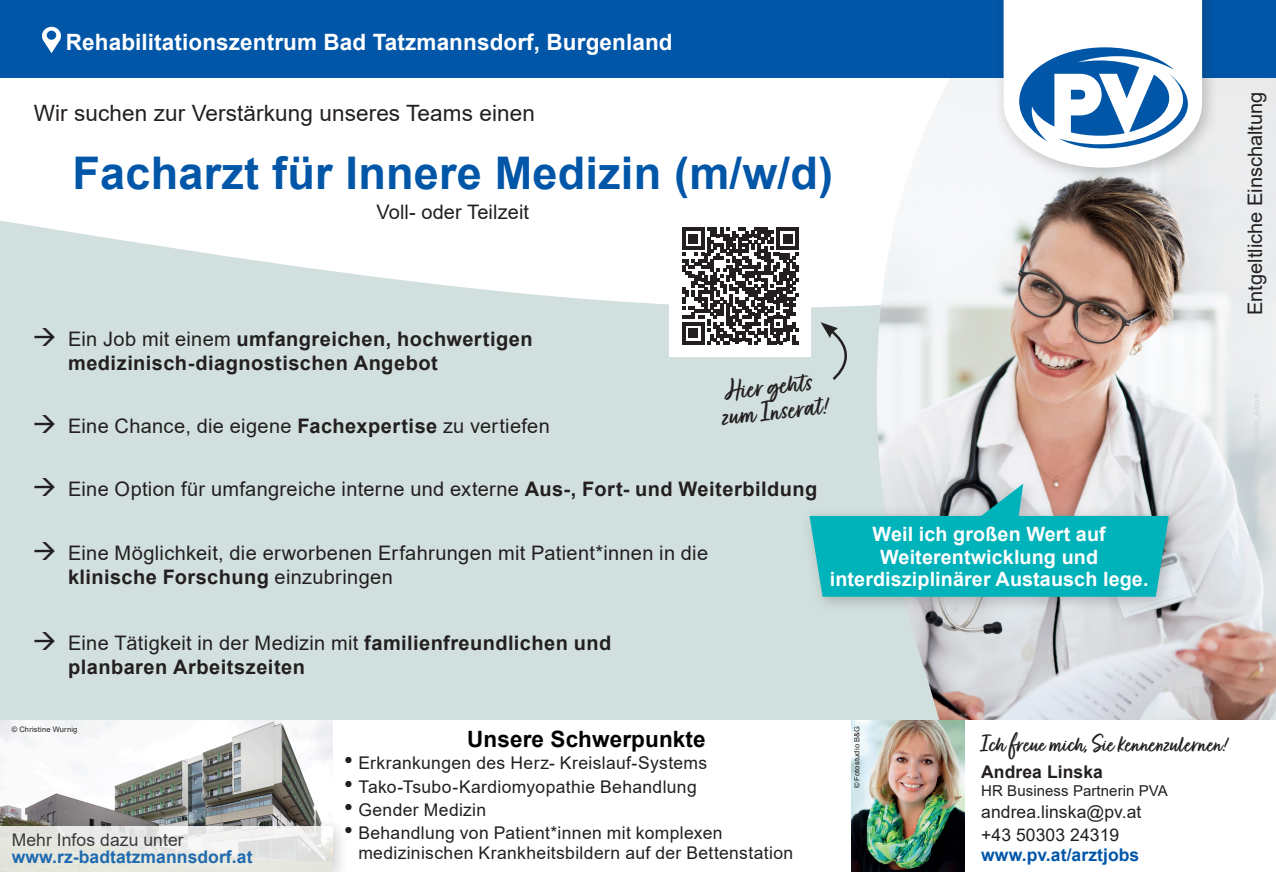
<style>
.page{position:relative;width:1276px;height:872px;background:#fff}
.page>*{position:absolute;margin:0;border:0;box-sizing:border-box;transform-origin:0 0}
.t1{font:700 45px "Arial";letter-spacing:.005em;color:#0156a8}
.t2{font:32.5px "Fave Script Bold Pro";color:#231f20}
.t3{font:27.5px "Fave Script Bold Pro";letter-spacing:.01em;color:#231f20}
.t4{font:700 22.5px "Arial";letter-spacing:.005em;color:#fff}
.t5{font:22.5px "Arial";letter-spacing:.005em;color:#231f20}
.t6{font:700 22.5px "Arial";letter-spacing:.005em;color:#000}
.t7{font:20px/24px "Arial";letter-spacing:.015em;color:#231f20}
.t8{font:700 20px/24px "Arial";letter-spacing:.02em;color:#231f20}
.t9{font:700 19.75px "Arial";letter-spacing:.005em;color:#fff}
.t10{font:17.5px/20px "Arial";letter-spacing:.02em;color:#231f20}
.t11{font:700 17.5px "Arial";letter-spacing:.005em;color:#0156a8}
.t12{font:700 17.5px "Arial";letter-spacing:.005em;color:#231f20}
.t13{font:15px "Arial";letter-spacing:.005em;color:#231f20}
.t14{font:7.5px "Arial";letter-spacing:.025em;color:#231f20}
.s1{font-weight:400}
.s2{font-weight:700}
.s3{font-size:25px}
</style>
<div class="page">
<svg style="left:0;top:220px;width:874px;height:500px;background:#d5e2e1"></svg>
<img style="left:874px;top:78px;width:402px;height:642px">
<div style="left:0;top:0;width:1276px;height:78px;background:#0156a8"></div>
<div style="left:993px;top:0;width:226px;height:185px;background:#231f20;opacity:.25"></div>
<div style="left:800px;top:475px;width:385px;height:139px;background:#231f20;opacity:.25"></div>
<svg style="left:809px;top:483px;width:360px;height:114px;background:#3cb8bd"></svg>
<svg style="left:1003px;top:0;width:199px;height:168px"></svg>
<div style="left:669px;top:215px;width:142px;height:142px;background:#fff"></div>
<svg style="left:682px;top:228px;width:116px;height:116px"></svg>
<svg style="left:820px;top:322px;width:42px;height:59px;background:#c0cdcb"></svg>
<img style="left:43px;top:27px;width:17px;height:25px">
<img style="left:0;top:720px;width:332px;height:96px">
<img style="left:851px;top:720px;width:113px;height:152px">
<div style="left:0;top:816px;width:350px;height:56px;background:#231f20;opacity:.25"></div>
<svg style="left:0;top:826px;width:332px;height:46px;fill:#e6e8e0"></svg>
<svg style="left:35px;top:542px;width:20px;height:18px"></svg>
<svg style="left:35px;top:631px;width:20px;height:19px"></svg>
<svg style="left:35px;top:478px;width:20px;height:18px"></svg>
<svg style="left:35px;top:414px;width:20px;height:18px"></svg>
<svg style="left:35px;top:328px;width:20px;height:18px"></svg>
<p class="t4" style="left:66px;top:27px;width:608px">Rehabilitationszentrum Bad Tatzmannsdorf, Burgenland</p>
<p class="t5" style="left:34px;top:98px;width:503px">Wir suchen zur Verstärkung unseres Teams einen</p>
<p class="t1" style="left:73px;top:141px;width:762px">Facharzt für Innere Medizin (m/w/d)</p>
<p class="t7" style="left:376px;top:200px;width:154px">Voll- oder Teilzeit</p>
<p class="t8" style="left:68px;top:327px;width:466px"><span class="s1">Ein Job mit einem</span> umfangreichen, hochwertigen medizinisch-diagnostischen Angebot</p>
<p class="t7" style="left:68px;top:413px;width:483px">Eine Chance, die eigene <span class="s2">Fachexpertise</span> zu vertiefen</p>
<p class="t2" style="left:724px;top:373px;width:88px;rotate:-6deg">Hier gehts</p>
<p class="t2" style="left:720px;top:398px;width:108px;rotate:-6deg">zum Inserat!</p>
<p class="t7" style="left:68px;top:477px;width:750px">Eine Option für umfangreiche interne und externe <span class="s2">Aus-, Fort- und Weiterbildung</span></p>
<p class="t7" style="left:68px;top:541px;width:641px">Eine Möglichkeit, die erworbenen Erfahrungen mit Patient*innen in die <span class="s2">klinische Forschung</span> einzubringen</p>
<p class="t9" style="left:872px;top:520px;width:235px">Weil ich großen Wert auf</p>
<p class="t9" style="left:880px;top:542px;width:219px">Weiterentwicklung und</p>
<p class="t9" style="left:830px;top:565px;width:320px">interdisziplinärer Austausch lege.</p>
<p class="t8" style="left:68px;top:631px;width:544px"><span class="s1">Eine Tätigkeit in der Medizin mit</span> familienfreundlichen und planbaren Arbeitszeiten</p>
<p class="t7" style="left:1242px;top:315px;width:225px;rotate:-90deg">Entgeltliche Einschaltung</p>
<p class="t14" style="left:12px;top:724px;width:67px">© Christine Wurnig</p>
<p class="t14" style="left:852px;top:788px;width:64px;rotate:-90deg">© Fotostudio B&amp;G</p>
<p class="t6" style="left:467px;top:723px;width:240px">Unsere Schwerpunkte</p>
<p class="t10" style="left:344px;top:753px;width:364px"><span class="s3">•</span> Erkrankungen des Herz- Kreislauf-Systems</p>
<p class="t10" style="left:344px;top:776px;width:354px"><span class="s3">•</span> Tako-Tsubo-Kardiomyopathie Behandlung</p>
<p class="t10" style="left:358px;top:823px;width:436px;text-indent:-14px"><span class="s3">•</span> Behandlung von Patient*innen mit komplexen medizinischen Krankheitsbildern auf der Bettenstation</p>
<p class="t10" style="left:344px;top:799px;width:144px"><span class="s3">•</span> Gender Medizin</p>
<p class="t10" style="left:12px;top:829px;width:173px">Mehr Infos dazu unter</p>
<p class="t11" style="left:12px;top:844px;width:242px">www.rz-badtatzmannsdorf.at</p>
<p class="t3" style="left:981px;top:728px;width:247px">Ich freue mich, Sie kennenzulernen!</p>
<p class="t12" style="left:981px;top:760px;width:123px">Andrea Linska</p>
<p class="t13" style="left:981px;top:780px;width:188px">HR Business Partnerin PVA</p>
<p class="t10" style="left:981px;top:802px;width:162px">andrea.linska@pv.at</p>
<p class="t10" style="left:981px;top:824px;width:139px">+43 50303 24319</p>
<p class="t11" style="left:981px;top:842px;width:160px">www.pv.at/arztjobs</p>
</div>
